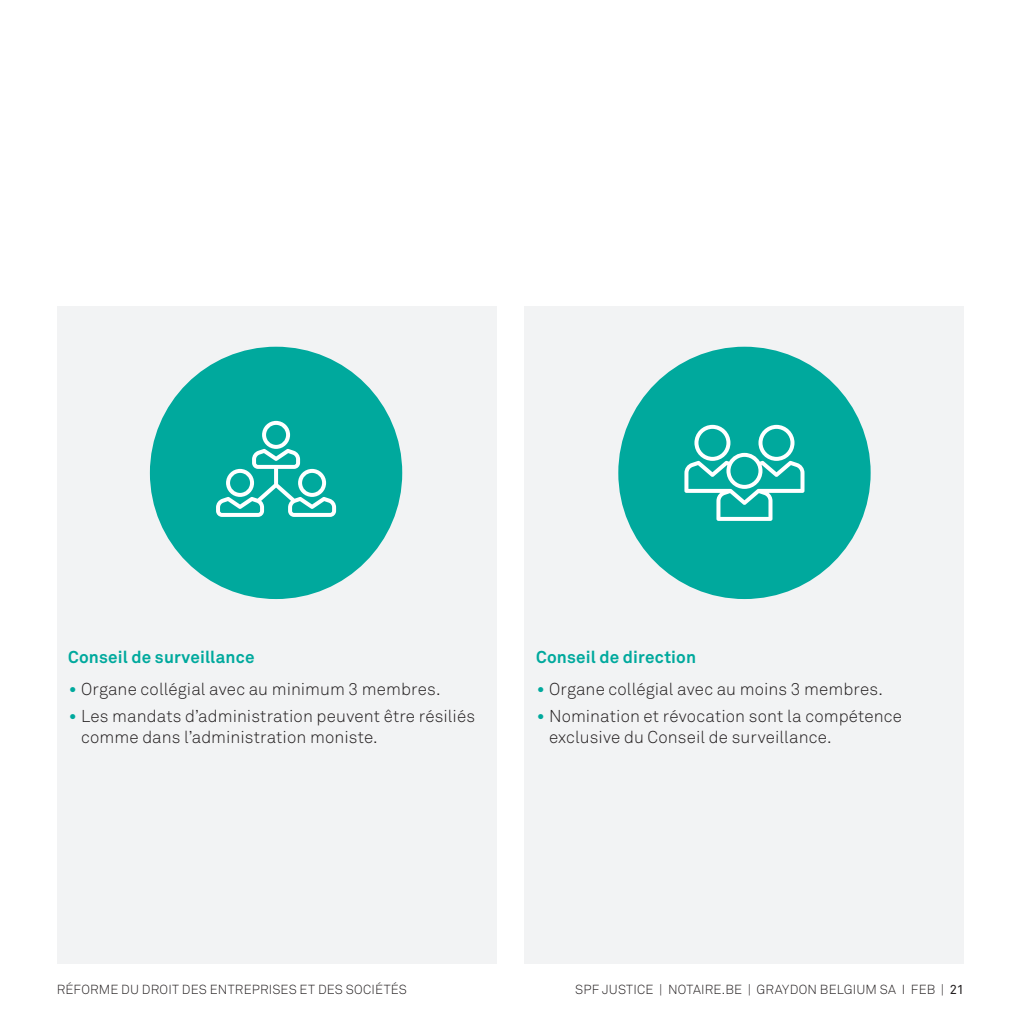
<style>
.page{position:relative;width:1021px;height:1021px;background:#fff}
.page>*{position:absolute;margin:0;border:0;box-sizing:border-box;transform-origin:0 0}
.CODE_BODY{font:300 17px/21px "Akkurat";letter-spacing:.005em;color:#231f20}
.CODE_TITRE_BODY{font:700 17px "Akkurat";letter-spacing:.01em;color:#00a99d}
.t1{font:300 13px "Akkurat";letter-spacing:.015em;color:#231f20}
.s1{font-size:22px;color:#00a99d}
.s2{font-weight:400}
</style>
<div class="page">
<div style="left:524px;top:306px;width:440px;height:658px;background:#f2f3f4"></div>
<div style="left:57px;top:306px;width:439px;height:658px;background:#f2f3f4"></div>
<div style="left:150px;top:347px;width:252px;height:252px;background:#00a99d;border-radius:50%"></div>
<div style="left:618px;top:347px;width:252px;height:252px;background:#00a99d;border-radius:50%"></div>
<svg style="left:684px;top:425px;width:120px;height:96px"></svg>
<svg style="left:216px;top:421px;width:120px;height:96px"></svg>
<p class="CODE_TITRE_BODY" style="left:68px;top:646px;width:188px">Conseil de surveillance</p>
<p class="CODE_BODY" style="left:68px;top:679px;width:374px"><span class="s1">•</span> Organe collégial avec au minimum 3 membres.</p>
<p class="CODE_BODY" style="left:81px;top:706px;width:395px;text-indent:-13px"><span class="s1">•</span> Les mandats d’administration peuvent être résiliés comme dans l’administration moniste.</p>
<p class="CODE_TITRE_BODY" style="left:536px;top:646px;width:162px">Conseil de direction</p>
<p class="CODE_BODY" style="left:536px;top:679px;width:348px"><span class="s1">•</span> Organe collégial avec au moins 3 membres.</p>
<p class="CODE_BODY" style="left:549px;top:706px;width:354px;text-indent:-13px"><span class="s1">•</span> Nomination et révocation sont la compétence exclusive du Conseil de surveillance.</p>
<p class="t1" style="left:57px;top:982px;width:352px">RÉFORME DU DROIT DES ENTREPRISES ET DES SOCIÉTÉS</p>
<p class="t1" style="left:575px;top:982px;width:390px">SPF JUSTICE | NOTAIRE.BE | GRAYDON BELGIUM SA I FEB | <span class="s2">21</span></p>
</div>
